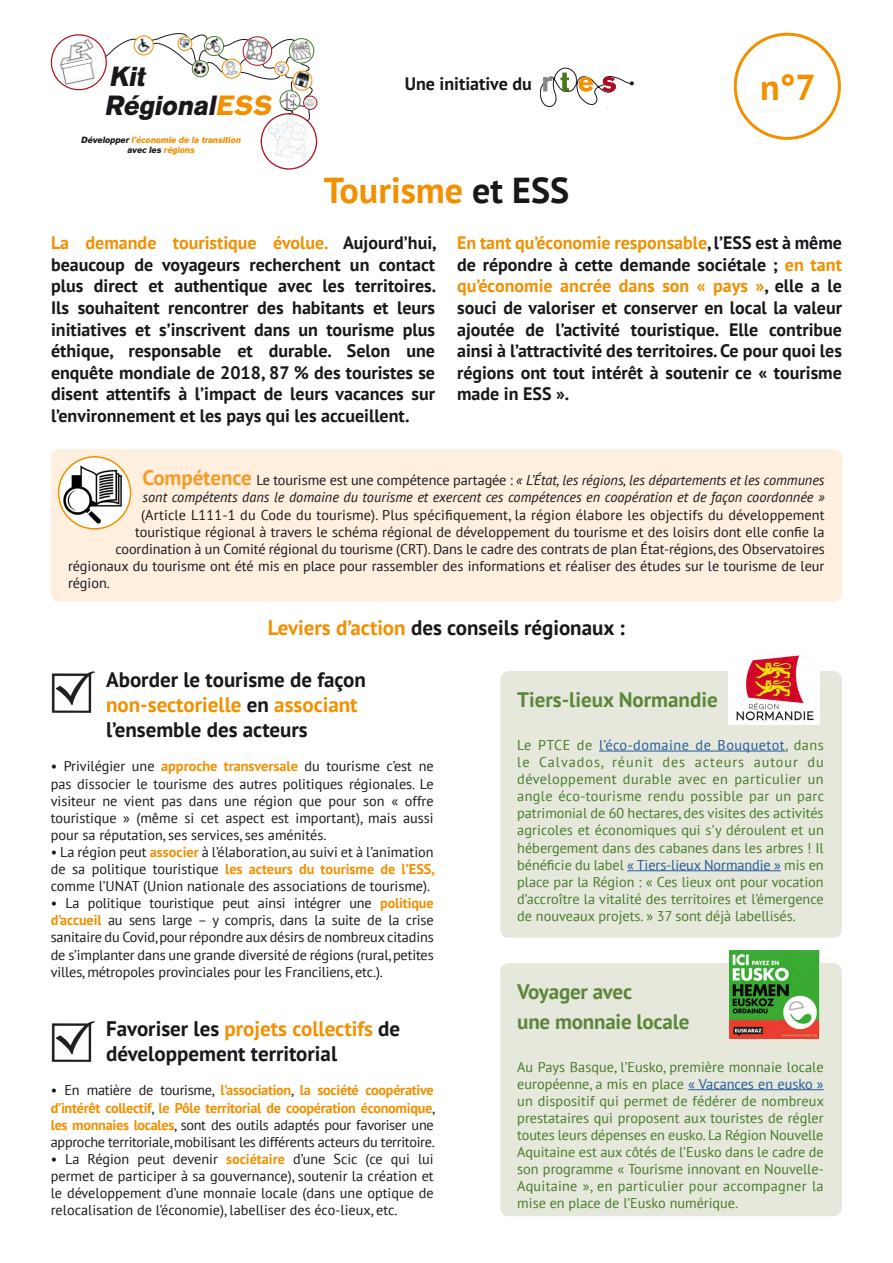
<style>
.page{position:relative;width:893px;height:1263px;background:#fff}
.page>*{position:absolute;margin:0;border:0;box-sizing:border-box;transform-origin:0 0}
.t1{font:700 36px "PT Sans";color:#f19000}
.t2{font:italic 700 27.45px/28.8px "AG Old Face";color:#1a171c}
.t3{font:700 21px/25.2px "PT Sans";color:#1a171c}
.t4{font:700 21px/29.4px "PT Sans";letter-spacing:-.01em;color:#5c863a}
.t5{font:700 18px/21.6px "PT Sans";color:#1a171c;text-align:justify}
.t6{font:14.25px/17.1px "PT Sans";color:#1a171c;text-align:justify}
.t7{font:14.25px/17.1px "PT Sans";color:#467b29;text-align:justify}
.t8{font:italic 14.25px/17.1px "PT Sans";color:#1a171c}
.t9{font:italic 700 9px/10.2px "AG Old Face";color:#f19000;text-align:center}
.s1{color:#f19000}
.s2{color:#1a171c}
.s3{font-weight:700;font-style:normal;font-size:21px;color:#f49c29}
.s4{font-style:normal}
.s5{font-weight:700;color:#f19000}
.s6{color:#245b9c}
</style>
<div class="page">
<svg style="left:540px;top:68px;width:94px;height:39px"></svg>
<div style="left:734px;top:33px;width:107px;height:107px;border:3px solid #f19000;border-radius:50%"></div>
<img style="left:52px;top:671px;width:43px;height:42px">
<img style="left:52px;top:1021px;width:43px;height:41px">
<div style="left:51px;top:449px;width:791px;height:153px;background:#feefde;border-radius:9px"></div>
<div style="left:500px;top:671px;width:342px;height:267px;background:#e5e8db;border-radius:9px"></div>
<hr style="left:599px;top:751px;width:186px;height:1px;background:#245b9c">
<hr style="left:627px;top:870px;width:154px;height:1px;background:#245b9c">
<div style="left:500px;top:963px;width:342px;height:253px;background:#e5e8db;border-radius:9px"></div>
<hr style="left:688px;top:1089px;width:136px;height:1px;background:#245b9c">
<img style="left:59px;top:457px;width:72px;height:72px;border-radius:36px">
<div style="left:58px;top:456px;width:73px;height:74px;border:2px solid #f19000;border-radius:50%"></div>
<div style="left:303px;top:96px;width:14px;height:14px;border:1px solid #b1111d;border-radius:50%"></div>
<svg style="left:50px;top:33px;width:265px;height:90px"></svg>
<img style="left:268px;top:118px;width:38px;height:44px">
<div style="left:261px;top:113px;width:56px;height:57px;border:1px solid #b1111d;border-radius:50%"></div>
<svg style="left:284px;top:158px;width:14px;height:3px"></svg>
<img style="left:728px;top:655px;width:91px;height:69px">
<img style="left:729px;top:951px;width:90px;height:88px">
<h2 class="t2" style="left:104px;top:62px;width:174px">Kit<br>Régional<span class="s1">ESS</span></h2>
<p class="t9" style="left:81px;top:135px;width:163px"><span class="s2">Développer</span> l’économie de la transition <span class="s2">avec les</span> régions</p>
<p class="t5" style="left:405px;top:72px;width:129px">Une initiative du</p>
<h1 class="t1" style="left:760px;top:63px;width:57px">n°7</h1>
<h1 class="t1" style="left:324px;top:166px;width:247px">Tourisme <span class="s2">et ESS</span></h1>
<p class="t5" style="left:51px;top:232px;width:387px"><span class="s1">La demande touristique évolue.</span> Aujourd’hui, beaucoup de voyageurs recherchent un contact plus direct et authentique avec les territoires.<br>Ils souhaitent rencontrer des habitants et leurs initiatives et s’inscrivent dans un tourisme plus éthique, responsable et durable. Selon une enquête mondiale de 2018, 87 % des touristes se disent attentifs à l’impact de leurs vacances sur l’environnement et les pays qui les accueillent.</p>
<p class="t5" style="left:457px;top:232px;width:386px"><span class="s1">En tant qu’économie responsable</span>, l’ESS est à même de répondre à cette demande sociétale ; <span class="s1">en tant qu’économie ancrée dans son « pays »</span>, elle a le souci de valoriser et conserver en local la valeur ajoutée de l’activité touristique. Elle contribue ainsi à l’attractivité des territoires. Ce pour quoi les régions ont tout intérêt à soutenir ce « tourisme made in ESS ».</p>
<p class="t8" style="left:143px;top:471px;width:683px"><span class="s3">Compétence</span> <span class="s4">Le tourisme est une compétence partagée :</span> « L’État, les régions, les départements et les communes sont compétents dans le domaine du tourisme et exercent ces compétences en coopération et de façon coordonnée »</p>
<p class="t6" style="left:141px;top:506px;width:685px">(Article L111-1 du Code du tourisme). Plus spécifiquement, la région élabore les objectifs du développement</p>
<p class="t6" style="left:135px;top:523px;width:691px">touristique régional à travers le schéma régional de développement du tourisme et des loisirs dont elle confie la</p>
<p class="t6" style="left:116px;top:540px;width:711px">coordination à un Comité régional du tourisme (CRT). Dans le cadre des contrats de plan État-régions, des Observatoires</p>
<p class="t6" style="left:68px;top:557px;width:758px">régionaux du tourisme ont été mis en place pour rassembler des informations et réaliser des études sur le tourisme de leur</p>
<p class="t6" style="left:68px;top:574px;width:43px">région.</p>
<h3 class="t3" style="left:268px;top:615px;width:359px"><span class="s1">Leviers d’action</span> des conseils régionaux :</h3>
<h3 class="t3" style="left:106px;top:666px;width:261px">Aborder le tourisme de façon <span class="s1">non-sectorielle</span> en <span class="s1">associant </span>l’ensemble des acteurs</h3>
<p class="t6" style="left:51px;top:757px;width:384px">• Privilégier une <span class="s5">approche transversale</span> du tourisme c’est ne pas dissocier le tourisme des autres politiques régionales. Le visiteur ne vient pas dans une région que pour son « offre touristique » (même si cet aspect est important), mais aussi pour sa réputation, ses services, ses aménités.</p>
<p class="t6" style="left:51px;top:843px;width:385px">• La région peut <span class="s5">associer</span> à l’élaboration, au suivi et à l’animation de sa politique touristique <span class="s5">les acteurs du tourisme de l’ESS, </span>comme l’UNAT (Union nationale des associations de tourisme).</p>
<p class="t6" style="left:51px;top:894px;width:384px">• La politique touristique peut ainsi intégrer une <span class="s5">politique d’accueil</span> au sens large – y compris, dans la suite de la crise sanitaire du Covid, pour répondre aux désirs de nombreux citadins de s’implanter dans une grande diversité de régions (rural, petites villes, métropoles provinciales pour les Franciliens, etc.).</p>
<h3 class="t4" style="left:517px;top:685px;width:202px">Tiers-lieux Normandie</h3>
<p class="t7" style="left:517px;top:736px;width:308px">Le PTCE de <span class="s6">l’éco-domaine de Bouquetot</span>, dans le Calvados, réunit des acteurs autour du développement durable avec en particulier un angle éco-tourisme rendu possible par un parc patrimonial de 60 hectares, des visites des activités agricoles et économiques qui s’y déroulent et un hébergement dans des cabanes dans les arbres ! Il bénéficie du label <span class="s6">« Tiers-lieux Normandie »</span> mis en place par la Région : « Ces lieux ont pour vocation d’accroître la vitalité des territoires et l’émergence de nouveaux projets. » 37 sont déjà labellisés.</p>
<h3 class="t3" style="left:106px;top:1016px;width:296px">Favoriser les <span class="s1">projets collectifs</span> de développement territorial</h3>
<p class="t6" style="left:51px;top:1081px;width:385px">• En matière de tourisme, <span class="s5">l’association</span>, <span class="s5">la société coopérative d’intérêt collectif</span>, <span class="s5">le Pôle territorial de coopération économique</span>, <span class="s5">les monnaies locales</span>, sont des outils adaptés pour favoriser une approche territoriale, mobilisant les différents acteurs du territoire.</p>
<p class="t6" style="left:51px;top:1150px;width:384px">• La Région peut devenir <span class="s5">sociétaire</span> d’une Scic (ce qui lui permet de participer à sa gouvernance), soutenir la création et le développement d’une monnaie locale (dans une optique de relocalisation de l’économie), labelliser des éco-lieux, etc.</p>
<h3 class="t4" style="left:517px;top:977px;width:174px">Voyager avec<br>une monnaie locale</h3>
<p class="t7" style="left:517px;top:1058px;width:308px">Au Pays Basque, l’Eusko, première monnaie locale européenne, a mis en place <span class="s6">« Vacances en eusko » </span>un dispositif qui permet de fédérer de nombreux prestataires qui proposent aux touristes de régler toutes leurs dépenses en eusko. La Région Nouvelle Aquitaine est aux côtés de l’Eusko dans le cadre de son programme « Tourisme innovant en Nouvelle-Aquitaine », en particulier pour accompagner la mise en place de l’Eusko numérique.</p>
</div>
